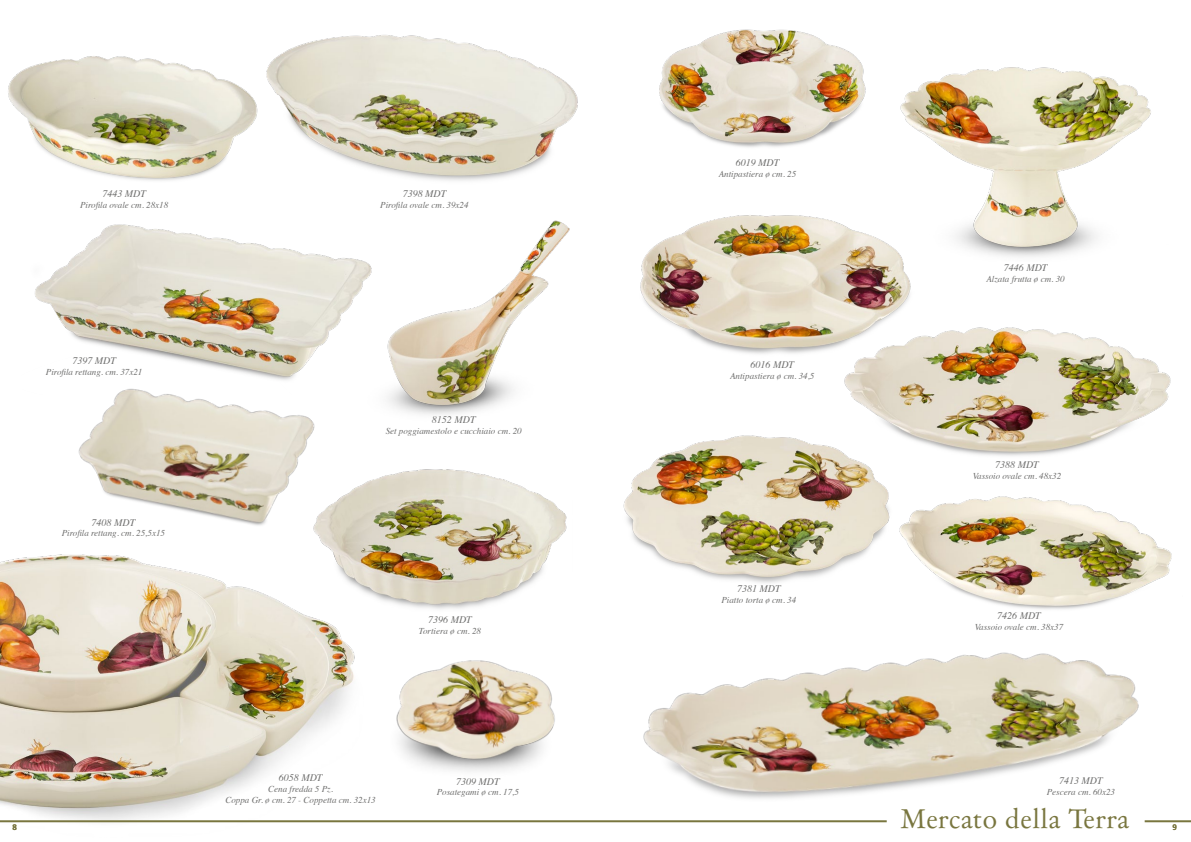
<style>
.page{position:relative;width:1191px;height:842px;background:#fff}
.page>*{position:absolute;margin:0;border:0;box-sizing:border-box;transform-origin:0 0}
.t1{font:26px "Day Roman";color:#79763f}
.t2{font:italic 10px "Times";color:#6f6f6e}
.t3{font:italic 9px/10.8px "Times";color:#6f6f6e;text-align:center}
.t4{font:700 8px "Frutiger";color:#79763f}
</style>
<div class="page">
<img style="left:8px;top:56px;width:246px;height:125px">
<img style="left:633px;top:652px;width:519px;height:171px">
<img style="left:623px;top:435px;width:267px;height:148px">
<img style="left:396px;top:660px;width:159px;height:112px">
<img style="left:0;top:555px;width:380px;height:268px">
<img style="left:387px;top:220px;width:183px;height:195px">
<img style="left:55px;top:394px;width:260px;height:162px">
<img style="left:35px;top:224px;width:337px;height:170px">
<img style="left:254px;top:35px;width:324px;height:146px">
<img style="left:311px;top:442px;width:256px;height:195px">
<img style="left:640px;top:215px;width:271px;height:139px">
<img style="left:659px;top:29px;width:207px;height:118px">
<img style="left:884px;top:67px;width:267px;height:194px">
<img style="left:839px;top:296px;width:332px;height:186px">
<img style="left:892px;top:473px;width:280px;height:136px">
<hr style="left:1144px;top:820px;width:47px;height:2px;background:#79763f">
<hr style="left:0;top:820px;width:886px;height:2px;background:#79763f">
<p class="t2" style="left:102px;top:185px;width:45px">7443 MDT</p>
<p class="t3" style="left:80px;top:199px;width:90px">Pirofila ovale cm. 28x18</p>
<p class="t2" style="left:403px;top:185px;width:45px">7398 MDT</p>
<p class="t3" style="left:380px;top:199px;width:90px">Pirofila ovale cm. 39x24</p>
<p class="t2" style="left:72px;top:352px;width:45px">7397 MDT</p>
<p class="t3" style="left:46px;top:366px;width:98px">Pirofila rettang. cm. 37x21</p>
<p class="t2" style="left:92px;top:513px;width:45px">7408 MDT</p>
<p class="t3" style="left:62px;top:527px;width:105px">Pirofila rettang. cm. 25,5x15</p>
<p class="t4" style="left:12px;top:822px;width:6px">8</p>
<p class="t2" style="left:432px;top:411px;width:45px">8152 MDT</p>
<p class="t3" style="left:386px;top:425px;width:137px">Set poggiamestolo e cucchiaio cm. 20</p>
<p class="t2" style="left:428px;top:611px;width:45px">7396 MDT</p>
<p class="t3" style="left:419px;top:624px;width:64px">Tortiera ø cm. 28</p>
<p class="t2" style="left:279px;top:769px;width:45px">6058 MDT</p>
<p class="t3" style="left:225px;top:783px;width:152px">Cena fredda 5 Pz.<br>Coppa Gr. ø cm. 27 - Coppetta cm. 32x13</p>
<p class="t2" style="left:456px;top:772px;width:45px">7309 MDT</p>
<p class="t3" style="left:437px;top:786px;width:84px">Posategami ø cm. 17,5</p>
<p class="t2" style="left:735px;top:154px;width:45px">6019 MDT</p>
<p class="t3" style="left:718px;top:168px;width:79px">Antipastiera ø cm. 25</p>
<p class="t2" style="left:750px;top:356px;width:45px">6016 MDT</p>
<p class="t3" style="left:730px;top:370px;width:86px">Antipastiera ø cm. 34,5</p>
<p class="t2" style="left:737px;top:580px;width:45px">7381 MDT</p>
<p class="t3" style="left:721px;top:594px;width:76px">Piatto torta ø cm. 34</p>
<p class="t2" style="left:1003px;top:259px;width:45px">7446 MDT</p>
<p class="t3" style="left:986px;top:273px;width:80px">Alzata frutta ø cm. 30</p>
<p class="t2" style="left:995px;top:456px;width:45px">7388 MDT</p>
<p class="t3" style="left:972px;top:470px;width:90px">Vassoio ovale cm. 48x32</p>
<p class="t2" style="left:997px;top:607px;width:45px">7426 MDT</p>
<p class="t3" style="left:974px;top:621px;width:90px">Vassoio ovale cm. 38x37</p>
<p class="t2" style="left:1059px;top:772px;width:45px">7413 MDT</p>
<p class="t3" style="left:1046px;top:786px;width:70px">Pescera cm. 60x23</p>
<h1 class="t1" style="left:900px;top:802px;width:231px">Mercato della Terra</h1>
<p class="t4" style="left:1172px;top:823px;width:6px">9</p>
</div>
